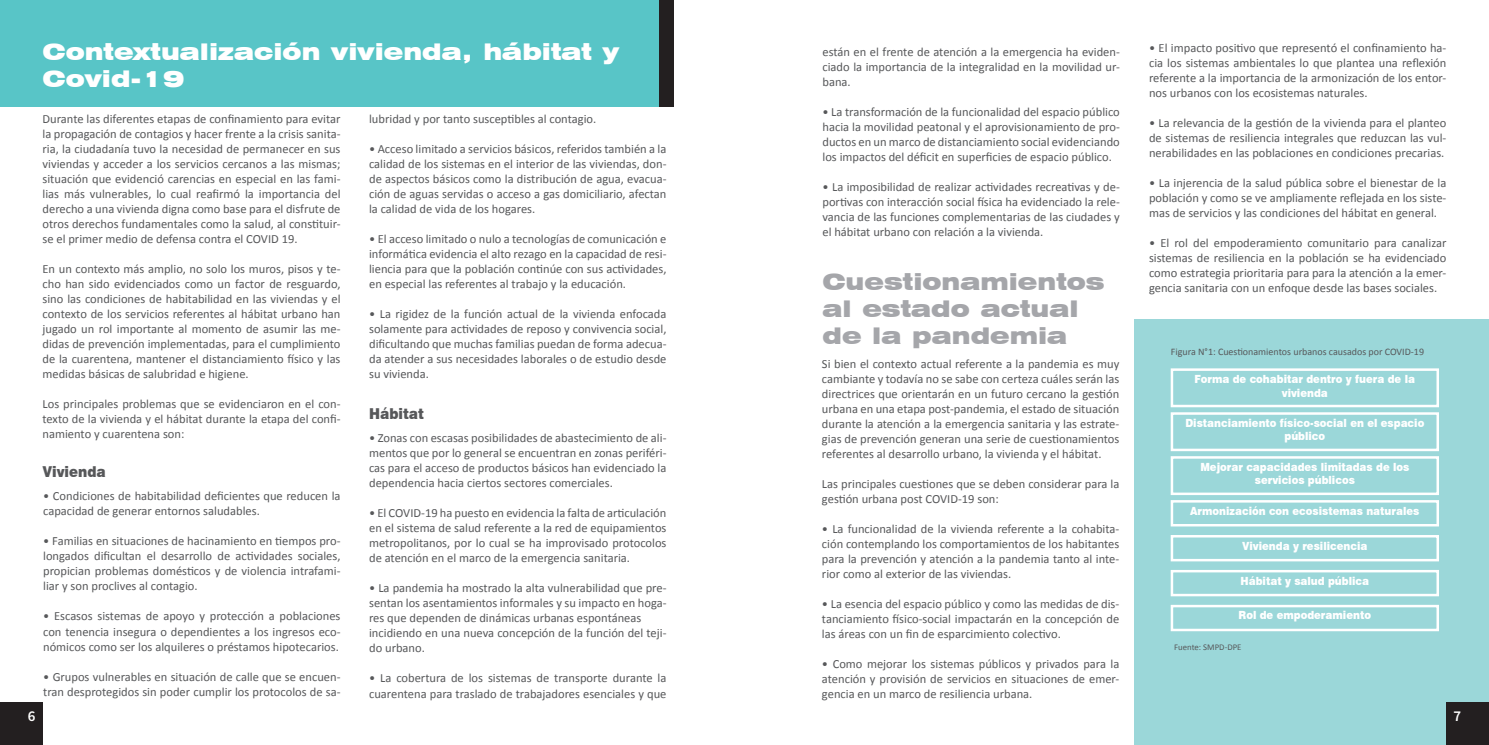
<style>
.page{position:relative;width:1489px;height:745px;background:#fff}
.page>*{position:absolute;margin:0;border:0;box-sizing:border-box;transform-origin:0 0}
._01_Párrafo_general{font:900 expanded 22.5px/27px "Swiss 721 BT";color:#fff}
._01_Párrafo_general-2{font:900 expanded 22.5px/27px "Swiss 721 BT";color:#a5a6aa}
._01_Párrafo_general-3{font:900 15px "Swiss 721 BT";color:#57585a;scale:.9 1}
.t1{font:600 15px "Source Sans Pro";color:#fff}
._01_Párrafo_general-4{font:12.5px/15px "Calibri";color:#57585a;text-align:justify}
._01_Párrafo_general-5{font:900 11.25px/13.5px "Swiss 721 BT";color:#fff;text-align:center;scale:.9 1}
._01_Párrafo_general-6{font:10px "Calibri";color:#57585a}
._01_Párrafo_general-7{font:8.75px "Calibri";color:#57585a}
</style>
<div class="page">
<div style="left:0;top:0;width:659px;height:106px;background:#58c5c7"></div>
<div style="left:659px;top:0;width:14px;height:106px;background:#231f20"></div>
<div style="left:1134px;top:319px;width:354px;height:425px;background:#9bd7d9"></div>
<div style="left:0;top:702px;width:43px;height:42px;background:#231f20"></div>
<div style="left:1446px;top:702px;width:42px;height:42px;background:#231f20"></div>
<div style="left:1170px;top:368px;width:268px;height:39px;border:2px solid #fff"></div>
<div style="left:1170px;top:456px;width:268px;height:38px;border:2px solid #fff"></div>
<div style="left:1170px;top:534px;width:268px;height:27px;border:2px solid #fff"></div>
<div style="left:1170px;top:412px;width:268px;height:39px;border:2px solid #fff"></div>
<div style="left:1170px;top:499px;width:268px;height:27px;border:2px solid #fff"></div>
<div style="left:1170px;top:569px;width:268px;height:27px;border:2px solid #fff"></div>
<div style="left:1170px;top:604px;width:268px;height:26px;border:2px solid #fff"></div>
<p class="_01_Párrafo_general" style="left:43px;top:38px;width:578px">Contextualización vivienda, hábitat y<br>Covid-19</p>
<p class="_01_Párrafo_general-4" style="left:43px;top:111px;width:299px">Durante las diferentes etapas de confinamiento para evitar la propagación de contagios y hacer frente a la crisis sanita&shy;ria, la ciudadanía tuvo la necesidad de permanecer en sus viviendas y acceder a los servicios cercanos a las mismas; situación que evidenció carencias en especial en las fami&shy;lias más vulnerables, lo cual reafirmó la importancia del derecho a una vivienda digna como base para el disfrute de otros derechos fundamentales como la salud, al constituir&shy;se el primer medio de defensa contra el COVID 19.</p>
<p class="_01_Párrafo_general-4" style="left:43px;top:261px;width:299px">En un contexto más amplio, no solo los muros, pisos y te&shy;cho han sido evidenciados como un factor de resguardo, sino las condiciones de habitabilidad en las viviendas y el contexto de los servicios referentes al hábitat urbano han jugado un rol importante al momento de asumir las me&shy;didas de prevención implementadas, para el cumplimiento de la cuarentena, mantener el distanciamiento físico y las medidas básicas de salubridad e higiene.</p>
<p class="_01_Párrafo_general-4" style="left:43px;top:396px;width:299px">Los principales problemas que se evidenciaron en el con&shy;texto de la vivienda y el hábitat durante la etapa del confi&shy;namiento y cuarentena son:</p>
<p class="_01_Párrafo_general-4" style="left:369px;top:111px;width:229px">lubridad y por tanto susceptibles al contagio.</p>
<p class="_01_Párrafo_general-4" style="left:369px;top:141px;width:299px">• Acceso limitado a servicios básicos, referidos también a la calidad de los sistemas en el interior de las viviendas, don&shy;de aspectos básicos como la distribución de agua, evacua&shy;ción de aguas servidas o acceso a gas domiciliario, afectan la calidad de vida de los hogares.</p>
<p class="_01_Párrafo_general-4" style="left:369px;top:231px;width:299px">• El acceso limitado o nulo a tecnologías de comunicación e informática evidencia el alto rezago en la capacidad de resi&shy;liencia para que la población continúe con sus actividades, en especial las referentes al trabajo y la educación.</p>
<p class="_01_Párrafo_general-4" style="left:369px;top:306px;width:299px">• La rigidez de la función actual de la vivienda enfocada solamente para actividades de reposo y convivencia social, dificultando que muchas familias puedan de forma adecua&shy;da atender a sus necesidades laborales o de estudio desde su vivienda.</p>
<p class="_01_Párrafo_general-3" style="left:369px;top:404px;width:62px">Hábitat</p>
<p class="_01_Párrafo_general-4" style="left:369px;top:430px;width:299px">• Zonas con escasas posibilidades de abastecimiento de ali&shy;mentos que por lo general se encuentran en zonas periféri&shy;cas para el acceso de productos básicos han evidenciado la dependencia hacia ciertos sectores comerciales.</p>
<p class="_01_Párrafo_general-4" style="left:369px;top:505px;width:299px">• El COVID-19 ha puesto en evidencia la falta de articulación en el sistema de salud referente a la red de equipamientos metropolitanos, por lo cual se ha improvisado protocolos de atención en el marco de la emergencia sanitaria.</p>
<p class="_01_Párrafo_general-4" style="left:369px;top:580px;width:299px">• La pandemia ha mostrado la alta vulnerabilidad que pre&shy;sentan los asentamientos informales y su impacto en hoga&shy;res que dependen de dinámicas urbanas espontáneas</p>
<p class="_01_Párrafo_general-4" style="left:369px;top:625px;width:299px">incidiendo en una nueva concepción de la función del teji&shy;do urbano.</p>
<p class="_01_Párrafo_general-4" style="left:369px;top:670px;width:299px">• La cobertura de los sistemas de transporte durante la cuarentena para traslado de trabajadores esenciales y que</p>
<p class="_01_Párrafo_general-3" style="left:43px;top:462px;width:72px">Vivienda</p>
<p class="_01_Párrafo_general-4" style="left:43px;top:488px;width:299px">• Condiciones de habitabilidad deficientes que reducen la capacidad de generar entornos saludables.</p>
<p class="_01_Párrafo_general-4" style="left:43px;top:533px;width:299px">• Familias en situaciones de hacinamiento en tiempos pro&shy;longados dificultan el desarrollo de actividades sociales, propician problemas domésticos y de violencia intrafami&shy;liar y son proclives al contagio.</p>
<p class="_01_Párrafo_general-4" style="left:43px;top:608px;width:299px">• Escasos sistemas de apoyo y protección a poblaciones con tenencia insegura o dependientes a los ingresos eco&shy;nómicos como ser los alquileres o préstamos hipotecarios.</p>
<p class="_01_Párrafo_general-4" style="left:43px;top:668px;width:299px">• Grupos vulnerables en situación de calle que se encuen&shy;tran desprotegidos sin poder cumplir los protocolos de sa-</p>
<p class="_01_Párrafo_general-4" style="left:822px;top:44px;width:299px">están en el frente de atención a la emergencia ha eviden&shy;ciado la importancia de la integralidad en la movilidad ur&shy;bana.</p>
<p class="_01_Párrafo_general-4" style="left:822px;top:104px;width:299px">• La transformación de la funcionalidad del espacio público hacia la movilidad peatonal y el aprovisionamiento de pro&shy;ductos en un marco de distanciamiento social evidenciando los impactos del déficit en superficies de espacio público.</p>
<p class="_01_Párrafo_general-4" style="left:822px;top:179px;width:299px">• La imposibilidad de realizar actividades recreativas y de&shy;portivas con interacción social física ha evidenciado la rele&shy;vancia de las funciones complementarias de las ciudades y el hábitat urbano con relación a la vivienda.</p>
<p class="_01_Párrafo_general-2" style="left:822px;top:268px;width:284px">Cuestionamientos al estado actual de la pandemia</p>
<p class="_01_Párrafo_general-4" style="left:822px;top:356px;width:299px">Si bien el contexto actual referente a la pandemia es muy cambiante y todavía no se sabe con certeza cuáles serán las directrices que orientarán en un futuro cercano la gestión urbana en una etapa post-pandemia, el estado de situación durante la atención a la emergencia sanitaria y las estrate&shy;gias de prevención generan una serie de cuestionamientos referentes al desarrollo urbano, la vivienda y el hábitat.</p>
<p class="_01_Párrafo_general-4" style="left:822px;top:476px;width:299px">Las principales cuestiones que se deben considerar para la gestión urbana post COVID-19 son:</p>
<p class="_01_Párrafo_general-4" style="left:822px;top:521px;width:299px">• La funcionalidad de la vivienda referente a la cohabita&shy;ción contemplando los comportamientos de los habitantes para la prevención y atención a la pandemia tanto al inte&shy;rior como al exterior de las viviendas.</p>
<p class="_01_Párrafo_general-4" style="left:822px;top:596px;width:299px">• La esencia del espacio público y como las medidas de dis&shy;tanciamiento físico-social impactarán en la concepción de las áreas con un fin de esparcimiento colectivo.</p>
<p class="_01_Párrafo_general-4" style="left:822px;top:656px;width:299px">• Como mejorar los sistemas públicos y privados para la atención y provisión de servicios en situaciones de emer&shy;gencia en un marco de resiliencia urbana.</p>
<p class="_01_Párrafo_general-4" style="left:1148px;top:40px;width:299px">• El impacto positivo que representó el confinamiento ha&shy;cia los sistemas ambientales lo que plantea una reflexión referente a la importancia de la armonización de los entor&shy;nos urbanos con los ecosistemas naturales.</p>
<p class="_01_Párrafo_general-4" style="left:1148px;top:115px;width:299px">• La relevancia de la gestión de la vivienda para el planteo de sistemas de resiliencia integrales que reduzcan las vul&shy;nerabilidades en las poblaciones en condiciones precarias.</p>
<p class="_01_Párrafo_general-4" style="left:1148px;top:175px;width:299px">• La injerencia de la salud pública sobre el bienestar de la población y como se ve ampliamente reflejada en los siste&shy;mas de servicios y las condiciones del hábitat en general.</p>
<p class="_01_Párrafo_general-4" style="left:1148px;top:235px;width:299px">• El rol del empoderamiento comunitario para canalizar sistemas de resiliencia en la población se ha evidenciado como estrategia prioritaria para para la atención a la emer&shy;gencia sanitaria con un enfoque desde las bases sociales.</p>
<p class="_01_Párrafo_general-6" style="left:1170px;top:345px;width:255px">Figura N°1: Cuestionamientos urbanos causados por COVID-19</p>
<p class="_01_Párrafo_general-5" style="left:1194px;top:372px;width:246px">Forma de cohabitar dentro y fuera de la vivienda</p>
<p class="_01_Párrafo_general-5" style="left:1185px;top:416px;width:267px">Distanciamiento físico-social en el espacio público</p>
<p class="_01_Párrafo_general-5" style="left:1200px;top:459px;width:234px">Mejorar capacidades limitadas de los</p>
<p class="_01_Párrafo_general-5" style="left:1254px;top:473px;width:113px">servicios públicos</p>
<p class="_01_Párrafo_general-5" style="left:1190px;top:503px;width:256px">Armonización con ecosistemas naturales</p>
<p class="_01_Párrafo_general-5" style="left:1242px;top:538px;width:141px">Vivienda y resilicencia</p>
<p class="_01_Párrafo_general-5" style="left:1240px;top:573px;width:144px">Hábitat y salud pública</p>
<p class="_01_Párrafo_general-5" style="left:1238px;top:608px;width:149px">Rol de empoderamiento</p>
<p class="_01_Párrafo_general-7" style="left:1174px;top:641px;width:69px">Fuente: SMPD-DPE</p>
<p class="t1" style="left:28px;top:705px;width:9px">6</p>
<p class="t1" style="left:1453px;top:705px;width:9px">7</p>
</div>
